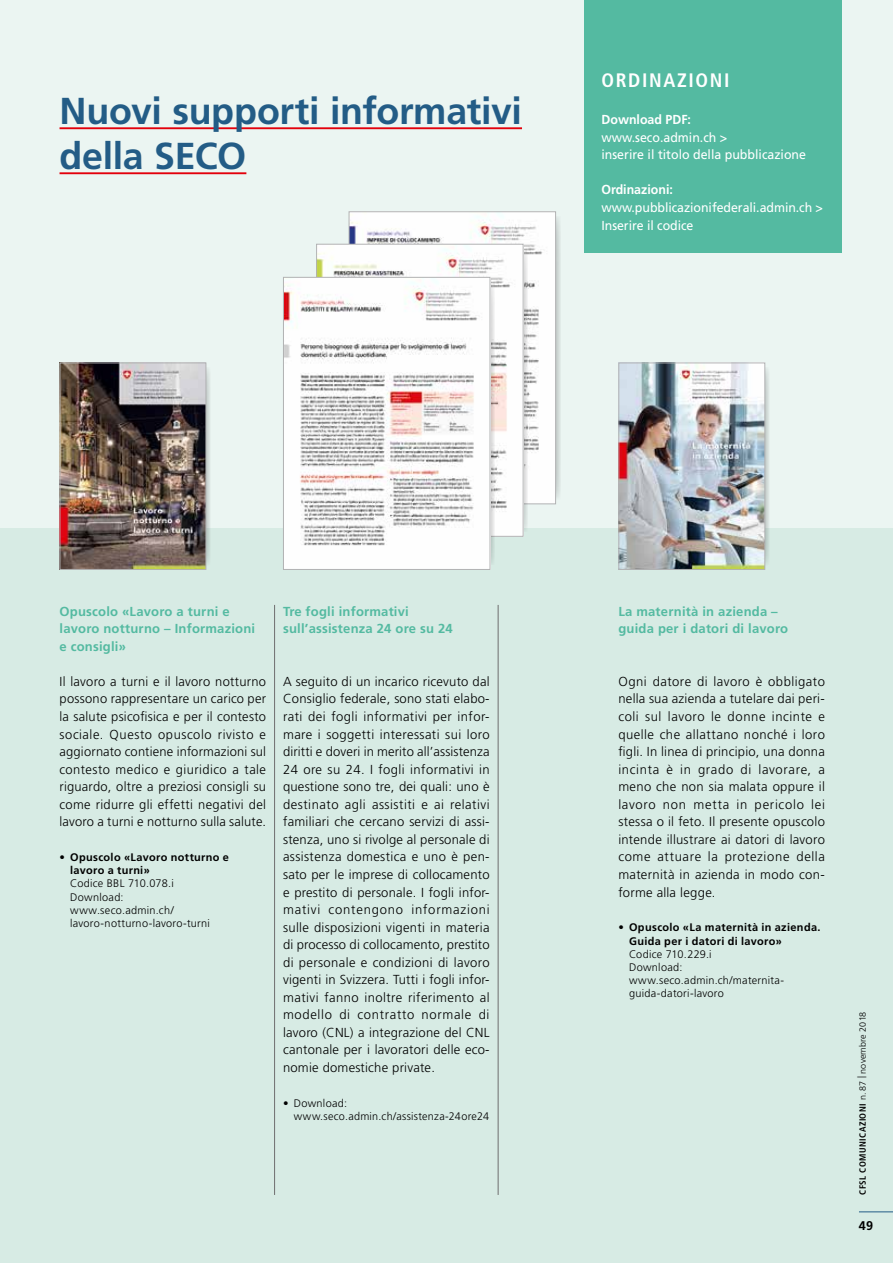
<style>
.page{position:relative;width:893px;height:1263px;background:#fff}
.page>*{position:absolute;margin:0;border:0;box-sizing:border-box;transform-origin:0 0}
.t1{font:700 37.5px/45px "Frutiger LT Std";letter-spacing:-.01em;color:#235c86}
.t2{font:700 condensed 19.5px "Frutiger LT Std";letter-spacing:.08em;color:#fff}
.t3{font:300 13.05px/17.5px "Frutiger LT Std";letter-spacing:.015em;color:#000;text-align:justify}
.t4{font:700 13.05px/17.5px "Frutiger LT Std";letter-spacing:.015em;color:#54baa1}
.t5{font:13.05px/17.5px "Frutiger LT Std";letter-spacing:-.005em;color:#fff;scale:.95 1}
.t6{font:700 13.05px "Frutiger LT Std";color:#fff;scale:.95 1}
.t7{font:700 12.6px "Frutiger LT Std";color:#000}
.t8{font:300 10.95px/13.2px "Frutiger LT Std";letter-spacing:.025em;color:#000}
.t9{font:700 10.95px/13.2px "Frutiger LT Std";letter-spacing:.03em;color:#000}
.t10{font:700 condensed 9px "Frutiger LT Std";letter-spacing:.05em;color:#000}
.s1{font-weight:300}
.s2{font-weight:300;font-stretch:normal}
</style>
<div class="page">
<div style="left:0;top:525px;width:893px;height:738px;background:#d7ebe4"></div>
<div style="left:0;top:0;width:893px;height:528px;background:#ebf5f2"></div>
<hr style="left:60px;top:127px;width:462px;height:2px;background:#e3000b">
<hr style="left:60px;top:172px;width:186px;height:2px;background:#e3000b">
<hr style="left:274px;top:605px;width:1px;height:590px;background:#6e6e6e">
<hr style="left:498px;top:605px;width:1px;height:590px;background:#6e6e6e">
<svg style="left:206px;top:367px;width:4px;height:198px"></svg>
<svg style="left:765px;top:367px;width:4px;height:198px"></svg>
<img style="left:62px;top:364px;width:142px;height:204px">
<div style="left:60px;top:362px;width:146px;height:208px;border:1px solid #b1b2b3"></div>
<img style="left:620px;top:364px;width:143px;height:204px">
<div style="left:618px;top:362px;width:147px;height:208px;border:1px solid #b1b2b3"></div>
<svg style="left:529px;top:216px;width:31px;height:284px;background:#d3d9d7"></svg>
<img style="left:351px;top:213px;width:203px;height:289px">
<div style="left:584px;top:0;width:258px;height:252px;background:#54baa1"></div>
<svg style="left:523px;top:248px;width:5px;height:284px"></svg>
<img style="left:318px;top:246px;width:203px;height:289px">
<svg style="left:490px;top:282px;width:5px;height:283px"></svg>
<img style="left:285px;top:279px;width:203px;height:289px">
<div style="left:283px;top:277px;width:207px;height:293px;border:1px solid #b1b2b3"></div>
<hr style="left:859px;top:1211px;width:34px;height:1px;background:#235c86">
<h1 class="t1" style="left:60px;top:88px;width:464px">Nuovi supporti informativi della SECO</h1>
<h2 class="t2" style="left:601px;top:69px;width:130px">ORDINAZIONI</h2>
<p class="t6" style="left:601px;top:112px;width:96px">Download PDF:</p>
<p class="t5" style="left:601px;top:129px;width:217px">www.seco.admin.ch &gt;<br>inserire il titolo della pubblicazione</p>
<p class="t6" style="left:601px;top:182px;width:77px">Ordinazioni:</p>
<p class="t5" style="left:601px;top:199px;width:235px">www.pubblicazionifederali.admin.ch &gt;<br>Inserire il codice</p>
<p class="t4" style="left:60px;top:602px;width:197px">Opuscolo «Lavoro a turni e lavoro notturno – Informazioni e consigli»</p>
<p class="t3" style="left:60px;top:673px;width:208px">Il lavoro a turni e il lavoro notturno possono rappresentare un carico per la salute psicofisica e per il contesto sociale. Questo opuscolo rivisto e aggiornato contiene informazioni sul contesto medico e giuridico a tale riguardo, oltre a preziosi consigli su come ridurre gli effetti negativi del lavoro a turni e notturno sulla salute.</p>
<p class="t9" style="left:70px;top:851px;width:160px;text-indent:-11px"><span class="s1">•</span> Opuscolo «Lavoro notturno e lavoro a turni»</p>
<p class="t8" style="left:70px;top:877px;width:141px">Codice BBL 710.078.i<br>Download: www.seco.admin.ch/ lavoro-notturno-lavoro-turni</p>
<p class="t4" style="left:283px;top:602px;width:171px">Tre fogli informativi sull’assistenza 24 ore su 24</p>
<p class="t3" style="left:283px;top:673px;width:208px">A seguito di un incarico ricevuto dal Consiglio federale, sono stati elabo&shy;rati dei fogli informativi per infor&shy;mare i soggetti interessati sui loro diritti e doveri in merito all’assistenza 24 ore su 24. I fogli informativi in questione sono tre, dei quali: uno è destinato agli assistiti e ai relativi familiari che cercano servizi di assi&shy;stenza, uno si rivolge al personale di assistenza domestica e uno è pen&shy;sato per le imprese di collocamento e prestito di personale. I fogli infor&shy;mativi contengono informazioni sulle disposizioni vigenti in materia di processo di collocamento, prestito di personale e condizioni di lavoro vigenti in Svizzera. Tutti i fogli infor&shy;mativi fanno inoltre riferimento al modello di contratto normale di lavoro (CNL) a integrazione del CNL cantonale per i lavoratori delle eco&shy;nomie domestiche private.</p>
<p class="t8" style="left:294px;top:1097px;width:197px;text-indent:-11px">• Download: www.seco.admin.ch/assistenza-24ore24</p>
<p class="t4" style="left:618px;top:602px;width:171px">La maternità in azienda – guida per i datori di lavoro</p>
<p class="t3" style="left:618px;top:673px;width:208px">Ogni datore di lavoro è obbligato nella sua azienda a tutelare dai peri&shy;coli sul lavoro le donne incinte e quelle che allattano nonché i loro figli. In linea di principio, una donna incinta è in grado di lavorare, a meno che non sia malata oppure il lavoro non metta in pericolo lei stessa o il feto. Il presente opuscolo intende illustrare ai datori di lavoro come attuare la protezione della maternità in azienda in modo con&shy;forme alla legge.</p>
<p class="t9" style="left:629px;top:921px;width:193px;text-indent:-11px"><span class="s1">•</span> Opuscolo «La maternità in azienda.<br>Guida per i datori di lavoro»</p>
<p class="t8" style="left:629px;top:947px;width:157px">Codice 710.229.i<br>Download: www.seco.admin.ch/maternita&shy;guida-datori-lavoro</p>
<p class="t10" style="left:857px;top:1195px;width:185px;rotate:-90deg">CFSL COMUNICAZIONI <span class="s2">n. 87 </span><sup>|</sup> <span class="s2">novembre 2018</span></p>
<p class="t7" style="left:859px;top:1218px;width:16px">49</p>
</div>
